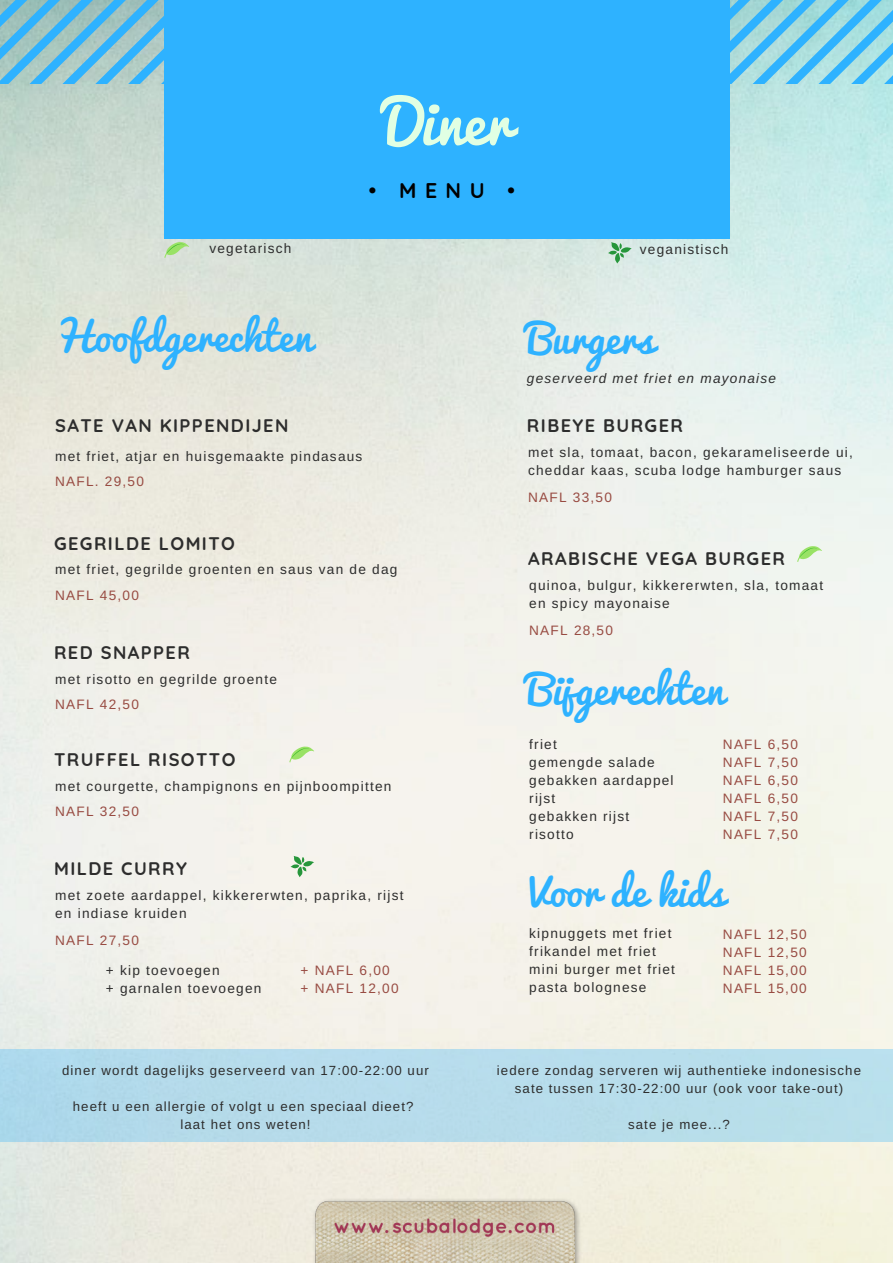
<style>
.page{position:relative;width:893px;height:1263px;background:#fff}
.page>*{position:absolute;margin:0;border:0;box-sizing:border-box;transform-origin:0 0}
.t1{font:59.55px "Pacifico";color:#e1ffe3}
.t2{font:39.75px "Pacifico";color:#2eb2ff}
.t3{font:700 21.15px "Quicksand";color:#000}
.t4{font:700 18.15px "Quicksand";letter-spacing:.08em;color:#2d2d2d}
.t5{font:13.65px/18px "Arimo";letter-spacing:.09em;color:#2d2d2d}
.t6{font:13.65px/18px "Arimo";letter-spacing:.09em;color:#984b42;text-align:justify}
.t7{font:italic 13.65px "Arimo";letter-spacing:.09em;color:#2d2d2d}
.t8{font:13.2px/18px "Arimo";letter-spacing:.08em;color:#2d2d2d;text-align:center}
</style>
<div class="page">
<img style="left:0;top:83px;width:893px;height:1180px">
<svg style="left:0;top:0;width:893px;height:83px"></svg>
<div style="left:164px;top:0;width:566px;height:239px;background:#2eb2ff"></div>
<img style="left:305px;top:1180px;width:284px;height:83px">
<div style="left:0;top:1049px;width:893px;height:93px;background:#b7dceb"></div>
<svg style="left:164px;top:242px;width:25px;height:16px"></svg>
<svg style="left:797px;top:546px;width:25px;height:16px"></svg>
<svg style="left:289px;top:747px;width:25px;height:15px"></svg>
<svg style="left:608px;top:242px;width:24px;height:21px"></svg>
<svg style="left:290px;top:856px;width:24px;height:21px"></svg>
<h1 class="t1" style="left:383px;top:90px;width:129px">Diner</h1>
<h3 class="t3" style="left:369px;top:177px;width:148px">• MENU •</h3>
<p class="t5" style="left:209px;top:240px;width:83px">vegetarisch</p>
<p class="t5" style="left:640px;top:241px;width:90px">veganistisch</p>
<h2 class="t2" style="left:54px;top:315px;width:259px">Hoofdgerechten</h2>
<h2 class="t2" style="left:527px;top:317px;width:129px">Burgers</h2>
<p class="t7" style="left:527px;top:370px;width:251px">geserveerd met friet en mayonaise</p>
<h3 class="t4" style="left:55px;top:414px;width:235px">SATE VAN KIPPENDIJEN</h3>
<p class="t5" style="left:55px;top:447px;width:309px">met friet, atjar en huisgemaakte pindasaus</p>
<p class="t6" style="left:55px;top:473px;width:90px">NAFL. 29,50</p>
<h3 class="t4" style="left:54px;top:531px;width:182px">GEGRILDE LOMITO</h3>
<p class="t5" style="left:55px;top:560px;width:344px">met friet, gegrilde groenten en saus van de dag</p>
<p class="t6" style="left:55px;top:586px;width:85px">NAFL 45,00</p>
<h3 class="t4" style="left:54px;top:641px;width:137px">RED SNAPPER</h3>
<p class="t5" style="left:55px;top:670px;width:223px">met risotto en gegrilde groente</p>
<p class="t6" style="left:55px;top:696px;width:85px">NAFL 42,50</p>
<h3 class="t4" style="left:54px;top:747px;width:183px">TRUFFEL RISOTTO</h3>
<p class="t5" style="left:55px;top:777px;width:338px">met courgette, champignons en pijnboompitten</p>
<p class="t6" style="left:55px;top:803px;width:85px">NAFL 32,50</p>
<h3 class="t4" style="left:54px;top:857px;width:134px">MILDE CURRY</h3>
<p class="t5" style="left:55px;top:886px;width:350px">met zoete aardappel, kikkererwten, paprika, rijst en indiase kruiden</p>
<p class="t6" style="left:55px;top:931px;width:85px">NAFL 27,50</p>
<p class="t5" style="left:106px;top:961px;width:157px">+ kip toevoegen<br>+ garnalen toevoegen</p>
<p class="t6" style="left:301px;top:961px;width:100px">+ NAFL 6,00 + NAFL 12,00</p>
<p class="t8" style="left:62px;top:1062px;width:368px">diner wordt dagelijks geserveerd van 17:00-22:00 uur</p>
<p class="t8" style="left:73px;top:1098px;width:342px">heeft u een allergie of volgt u een speciaal dieet? laat het ons weten!</p>
<h3 class="t4" style="left:527px;top:414px;width:158px">RIBEYE BURGER</h3>
<p class="t5" style="left:528px;top:443px;width:326px">met sla, tomaat, bacon, gekarameliseerde ui, cheddar kaas, scuba lodge hamburger saus</p>
<p class="t6" style="left:528px;top:488px;width:85px">NAFL 33,50</p>
<h3 class="t4" style="left:528px;top:547px;width:258px">ARABISCHE VEGA BURGER</h3>
<p class="t5" style="left:529px;top:576px;width:295px">quinoa, bulgur, kikkererwten, sla, tomaat en spicy mayonaise</p>
<p class="t6" style="left:529px;top:621px;width:85px">NAFL 28,50</p>
<h2 class="t2" style="left:527px;top:668px;width:198px">Bijgerechten</h2>
<p class="t5" style="left:529px;top:735px;width:146px">friet<br>gemengde salade gebakken aardappel rijst<br>gebakken rijst risotto</p>
<p class="t6" style="left:723px;top:735px;width:76px">NAFL 6,50<br>NAFL 7,50<br>NAFL 6,50<br>NAFL 6,50<br>NAFL 7,50<br>NAFL 7,50</p>
<h2 class="t2" style="left:529px;top:869px;width:197px">Voor de kids</h2>
<p class="t5" style="left:529px;top:924px;width:147px">kipnuggets met friet frikandel met friet mini burger met friet pasta bolognese</p>
<p class="t6" style="left:723px;top:925px;width:85px">NAFL 12,50<br>NAFL 12,50<br>NAFL 15,00<br>NAFL 15,00</p>
<p class="t8" style="left:497px;top:1062px;width:366px">iedere zondag serveren wij authentieke indonesische sate tussen 17:30-22:00 uur (ook voor take-out)</p>
<p class="t8" style="left:628px;top:1116px;width:103px">sate je mee...?</p>
</div>
